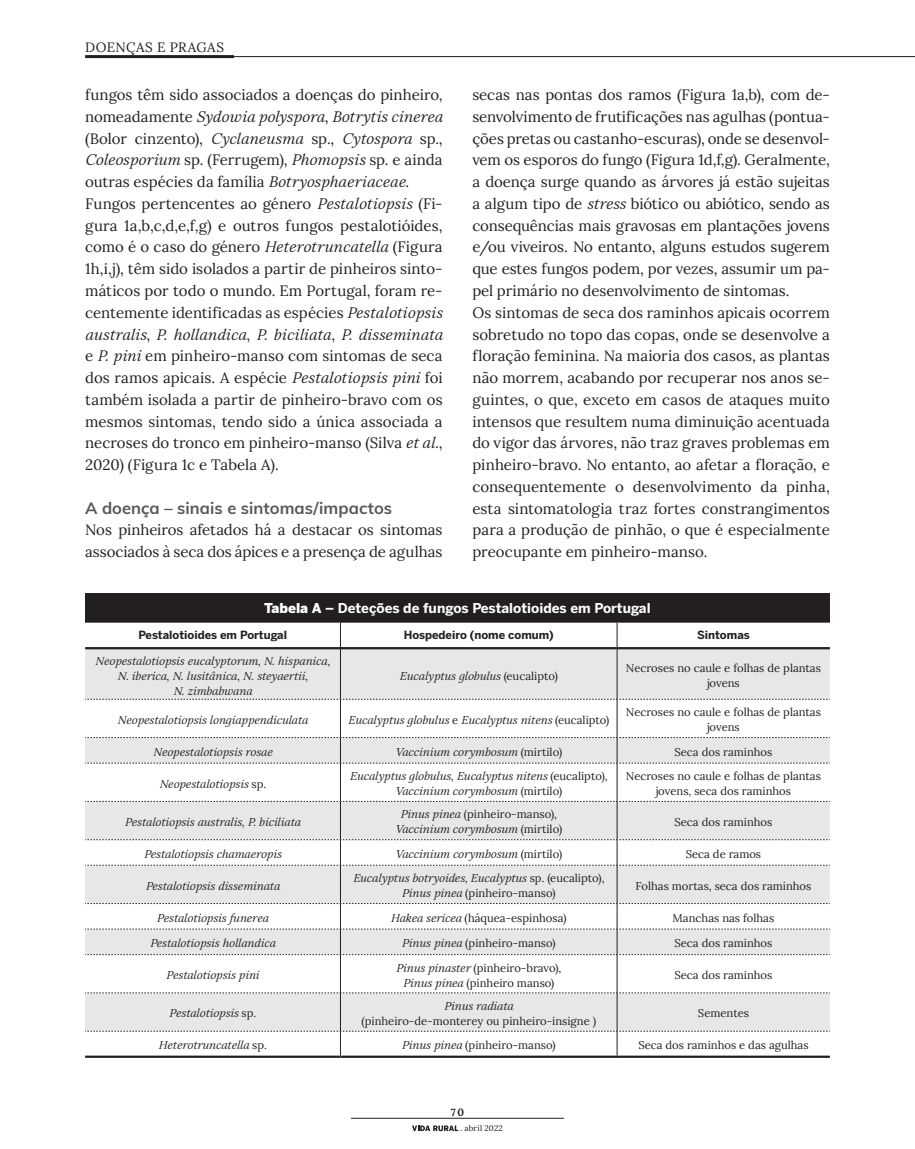
<style>
.page{position:relative;width:915px;height:1149px;background:#fff}
.page>*{position:absolute;margin:0;border:0;box-sizing:border-box;transform-origin:0 0}
.t1{font:700 16.5px "Muli";letter-spacing:.005em;color:#57585a}
.t2{font:15px/21.8px "Lora";color:#231f20}
.t3{font:700 13.5px "Benton Sans";color:#fff}
.t4{font:13.5px "Lora";letter-spacing:.035em;color:#231f20}
.t5{font:italic 11.25px/15px "Lora";color:#231f20;text-align:center}
.t6{font:11.25px/15px "Lora";color:#231f20;text-align:center}
.t7{font:700 11.25px "Benton Sans";color:#231f20}
.t8{font:700 10.5px "Lora";color:#231f20}
.t9{font:8.1px "Lora";letter-spacing:.02em;color:#231f20}
.s1{font-style:italic}
.s2{font-weight:900}
.s3{font-style:normal}
.s4{font-family:"Poynter Text Roman Two"}
</style>
<div class="page">
<hr style="left:213px;top:56px;width:701px;height:1px;background:#231f20">
<svg style="left:412px;top:1125px;width:46px;height:5px"></svg>
<hr style="left:85px;top:55px;width:149px;height:3px;background:#231f20">
<hr style="left:351px;top:1117px;width:212px;height:1px;background:#231f20">
<div style="left:85px;top:592px;width:744px;height:30px;background:#231f20"></div>
<svg style="left:85px;top:649px;width:744px;height:381px;fill:#e6e7e9"></svg>
<hr style="left:85px;top:647px;width:255px;height:2px;background:#231f20">
<hr style="left:340px;top:647px;width:276px;height:2px;background:#231f20">
<hr style="left:617px;top:647px;width:212px;height:2px;background:#231f20">
<hr style="left:85px;top:1055px;width:255px;height:2px;background:#231f20">
<hr style="left:340px;top:1055px;width:277px;height:2px;background:#231f20">
<hr style="left:617px;top:1055px;width:212px;height:2px;background:#231f20">
<svg style="left:85px;top:800px;width:744px;height:1px"></svg>
<svg style="left:85px;top:992px;width:744px;height:1px"></svg>
<svg style="left:340px;top:622px;width:489px;height:26px"></svg>
<hr style="left:340px;top:648px;width:1px;height:51px;background:#231f20">
<hr style="left:616px;top:648px;width:1px;height:51px;background:#231f20">
<svg style="left:85px;top:698px;width:744px;height:65px"></svg>
<hr style="left:340px;top:762px;width:1px;height:39px;background:#231f20">
<hr style="left:616px;top:762px;width:1px;height:39px;background:#231f20">
<hr style="left:340px;top:801px;width:1px;height:38px;background:#231f20">
<hr style="left:616px;top:801px;width:1px;height:38px;background:#231f20">
<svg style="left:85px;top:839px;width:744px;height:26px"></svg>
<hr style="left:340px;top:865px;width:1px;height:38px;background:#231f20">
<hr style="left:616px;top:865px;width:1px;height:38px;background:#231f20">
<svg style="left:85px;top:903px;width:744px;height:52px"></svg>
<hr style="left:340px;top:954px;width:1px;height:38px;background:#231f20">
<hr style="left:616px;top:954px;width:1px;height:38px;background:#231f20">
<hr style="left:340px;top:992px;width:1px;height:38px;background:#231f20">
<hr style="left:616px;top:992px;width:1px;height:38px;background:#231f20">
<svg style="left:85px;top:1030px;width:744px;height:25px"></svg>
<p class="t4" style="left:85px;top:37px;width:140px">DOENÇAS E PRAGAS</p>
<p class="t2" style="left:85px;top:83px;width:362px">fungos têm sido associados a doenças do pinheiro, n o m e a d a m e n t e <span class="s1">Sydowia polyspora</span>, <span class="s1">Botrytiscinerea </span>(Bolor cinzento), <span class="s1">Cyclaneusma</span> sp., <span class="s1">Cytospora</span> sp., <span class="s1">Coleosporium</span> s p . ( Fe r r u ge m) , <span class="s1">Phomopsis</span>s p . e a i n d a outras espécies da família <span class="s1">Botryosphaeriaceae</span>.<br>Fungos pertencentes ao género <span class="s1">Pestalotiopsis</span> (Fi&shy;gura 1a,b,c,d,e,f,g) e outros fungos pestalotióides, como é o caso do género <span class="s1">Heterotruncatella</span> (Figura 1h,i,j), têm sido isolados a partir de pinheiros sinto&shy;máticos por todo o mundo. Em Portugal, foram re&shy;centemente identificadas as espécies <span class="s1">Pestalotiopsis australis</span>, <span class="s1">P. hollandica</span>, <span class="s1">P. biciliata</span>, <span class="s1">P. disseminata </span>e <span class="s1">P.pini</span>em pinheiro-manso com sintomas de seca dos ramos apicais. A espécie <span class="s1">Pestalotiopsis pini</span> foi também isolada a partir de pinheiro-bravo com os mesmos sintomas, tendo sido a única associada a necroses do tronco em pinheiro-manso (Silva <span class="s1">etal.</span>, 2020) (Figura 1c e Tabela A).</p>
<p class="t1" style="left:85px;top:495px;width:308px">A doença – sinais e sintomas/impactos</p>
<p class="t2" style="left:85px;top:518px;width:359px">Nos pinheiros afetados há a destacar os sintomas associados à seca dos ápices e a presença de agulhas</p>
<p class="t2" style="left:472px;top:83px;width:359px">secas nas pontas dos ramos (Figura 1a,b), com de&shy;senvolvimento de frutificações nas agulhas (pontua&shy;ções pretas ou castanho-escuras), onde se desenvol&shy;vem os esporos do fungo (Figura 1d,f,g). Geralmente, a doença surge quando as árvores já estão sujeitas a algum tipo de <span class="s1">stress</span> biótico ou abiótico, sendo as consequências mais gravosas em plantações jovens e/ou viveiros. No entanto, alguns estudos sugerem que estes fungos podem, por vezes, assumir um pa&shy;pel primário no desenvolvimento de sintomas.<br>Os sintomas de seca dos raminhos apicais ocorrem sobretudo no topo das copas, onde se desenvolve a floração feminina. Na maioria dos casos, as plantas não morrem, acabando por recuperar nos anos se&shy;guintes, o que, exceto em casos de ataques muito intensos que resultem numa diminuição acentuada do vigor das árvores, não traz graves problemas em pinheiro-bravo. No entanto, ao afetar a floração, e consequentemente o desenvolvimento da pinha, esta sintomatologia traz fortes constrangimentos para a produção de pinhão, o que é especialmente preocupante em pinheiro-manso.</p>
<p class="t3" style="left:264px;top:600px;width:388px"><span class="s2">Tabela A</span> – Deteções de fungos Pestalotioides em Portugal</p>
<p class="t7" style="left:138px;top:628px;width:150px">Pestalotioides em Portugal</p>
<p class="t7" style="left:403px;top:628px;width:152px">Hospedeiro (nome comum)</p>
<p class="t7" style="left:696px;top:628px;width:54px">Sintomas</p>
<p class="t5" style="left:95px;top:652px;width:236px">Neopestalotiopsiseucalyptorum<span class="s3">,</span> N.hispanica<span class="s3">,<br></span>N.iberica<span class="s3">,</span> N.lusitânica<span class="s3">,</span> N.stey aertii<span class="s3">,<br></span>N.zimbabwana</p>
<p class="t5" style="left:399px;top:667px;width:160px">Eucalyptusglobulus<span class="s3">( e u c a l i p t o )</span></p>
<p class="t6" style="left:625px;top:659px;width:196px">Necroses no caule e folhas de plantas jovens</p>
<p class="t5" style="left:118px;top:712px;width:194px">Neopestalotiopsislongiappendiculata</p>
<p class="t5" style="left:348px;top:712px;width:262px">Eucalyptusglobulus<span class="s3">e</span> Eucalyptusnitens<span class="s3">( e u c a l i p t o )</span></p>
<p class="t6" style="left:625px;top:703px;width:196px">Necroses no caule e folhas de plantas jovens</p>
<p class="t5" style="left:153px;top:743px;width:123px">Neopestalotiopsisrosae</p>
<p class="t5" style="left:395px;top:743px;width:168px">Vaccinium corymbosum <span class="s3">( m i r t i l o )</span></p>
<p class="t6" style="left:674px;top:743px;width:99px">Seca dos raminhos</p>
<p class="t5" style="left:159px;top:775px;width:108px">Neopestalotiopsis<span class="s3">s p .</span></p>
<p class="t5" style="left:350px;top:768px;width:259px">Eucalyptusglobulus<span class="s3">,</span> Eucalyptusnitens<span class="s3">( e u c a l i p t o ) ,<br></span>Vaccinium corymbosum <span class="s3">( m i r t i l o )</span></p>
<p class="t6" style="left:625px;top:767px;width:196px">Necroses no caule e folhas de plantas jovens, seca dos raminhos</p>
<p class="t5" style="left:125px;top:814px;width:180px">Pestalotiopsisaustralis<span class="s3">,</span> P.biciliata</p>
<p class="t5" style="left:395px;top:806px;width:168px">Pinuspinea <span class="s3">(pinheiro-manso),<br></span>Vaccinium corymbosum <span class="s3">( m i r t i l o )</span></p>
<p class="t6" style="left:674px;top:813px;width:99px">Seca dos raminhos</p>
<p class="t5" style="left:144px;top:845px;width:141px">Pestalotiopsischamaeropis</p>
<p class="t5" style="left:395px;top:845px;width:168px">Vaccinium corymbosum <span class="s3">( m i r t i l o )</span></p>
<p class="t6" style="left:685px;top:845px;width:77px">Seca de ramos</p>
<p class="t5" style="left:146px;top:877px;width:138px">Pestalotiopsisdisseminata</p>
<p class="t5" style="left:353px;top:870px;width:253px">Eucalyptusbotryoides<span class="s3">,</span> Eucalyptus<span class="s3">s p . ( e u c a l i p t o ) ,<br></span>Pinuspinea <span class="s3">(pinheiro-manso)</span></p>
<p class="t6" style="left:635px;top:877px;width:177px">Folhas mortas, seca dos raminhos</p>
<p class="t5" style="left:157px;top:909px;width:116px">Pestalotiopsisfunerea</p>
<p class="t6" style="left:390px;top:909px;width:177px"><span class="s1">Hakea sericea</span> (háquea-espinhosa)</p>
<p class="t6" style="left:672px;top:909px;width:103px">Manchas nas folhas</p>
<p class="t5" style="left:150px;top:935px;width:130px">Pestalotiopsishollandica</p>
<p class="t6" style="left:402px;top:934px;width:155px"><span class="s1">Pinuspinea</span> (pinheiro-manso)</p>
<p class="t6" style="left:674px;top:934px;width:99px">Seca dos raminhos</p>
<p class="t5" style="left:166px;top:967px;width:97px">Pestalotiopsispini</p>
<p class="t6" style="left:396px;top:959px;width:167px"><span class="s1">Pinuspinaster</span> (pinheiro-bravo),<br><span class="s1">Pinuspinea</span> (pinheiro manso)</p>
<p class="t6" style="left:674px;top:966px;width:99px">Seca dos raminhos</p>
<p class="t5" style="left:169px;top:1005px;width:89px">Pestalotiopsis<span class="s3">s p .</span></p>
<p class="t5" style="left:444px;top:997px;width:73px">Pinusradiata</p>
<p class="t6" style="left:361px;top:1012px;width:236px">(pinheiro-de-monterey ou pinheiro-insigne )</p>
<p class="t6" style="left:697px;top:1004px;width:53px">Sementes</p>
<p class="t5" style="left:158px;top:1037px;width:110px">Heterotruncatella <span class="s3">s p .</span></p>
<p class="t6" style="left:402px;top:1036px;width:155px"><span class="s1">Pinuspinea</span> (pinheiro-manso)</p>
<p class="t6" style="left:638px;top:1036px;width:172px">Seca dos raminhos e das agulhas</p>
<p class="t8" style="left:450px;top:1103px;width:15px">70</p>
<p class="t9" style="left:460px;top:1121px;width:44px"><span class="s4">.</span> abril 2022</p>
</div>
